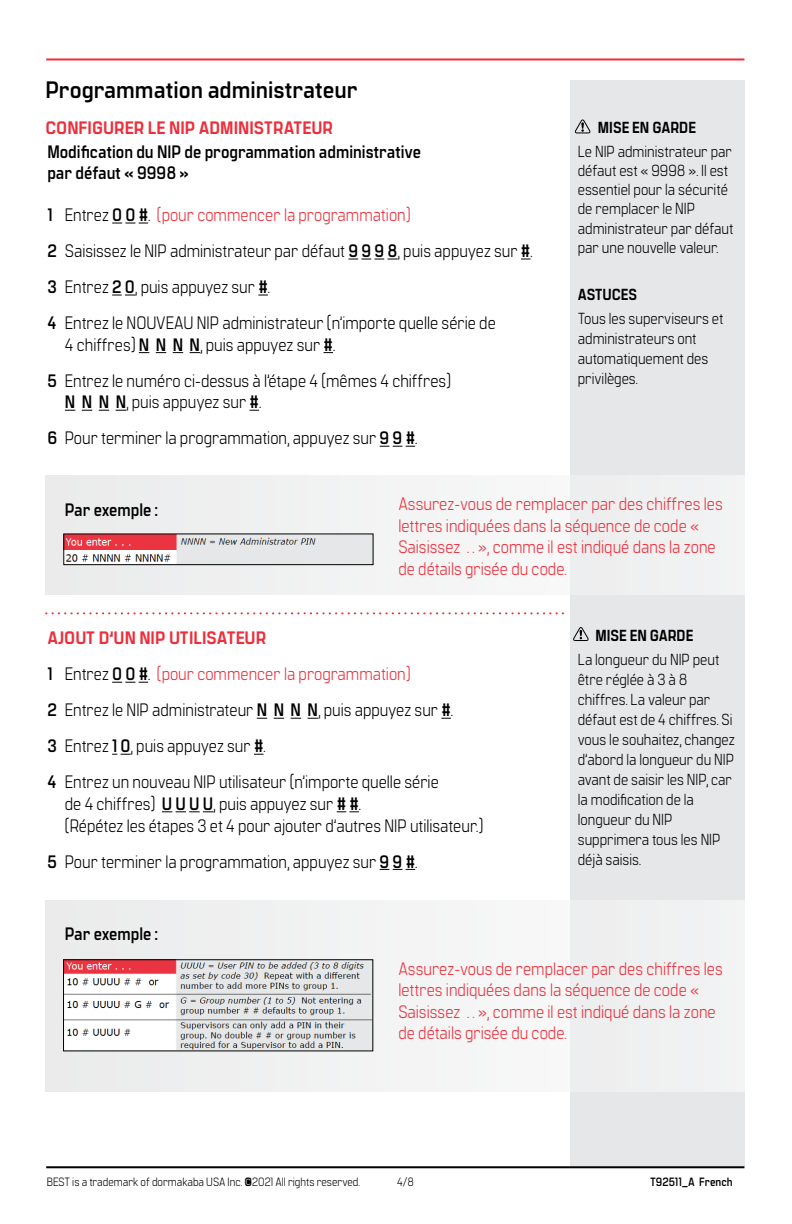
<style>
.page{position:relative;width:792px;height:1224px;background:#fff}
.page>*{position:absolute;margin:0;border:0;box-sizing:border-box;transform-origin:0 0}
.t1{font:700 23.8px "Manifold CF";color:#000;scale:.96 1}
.t2{font:18px/36px "Manifold CF";color:#000;scale:.9 1}
.t3{font:18px/21.6px "Manifold CF";color:#ed2f3b;scale:.9 1}
.t4{font:700 18px/21.6px "Manifold CF";color:#000;scale:.9 1}
.t5{font:800 18px "Manifold CF";color:#ed2f3b;scale:.95 1}
.t6{font:16px/20px "Manifold CF";color:#000;scale:.9 1}
.t7{font:800 16px "Manifold CF";color:#000;scale:.9 1}
.t8{font:12px "Manifold CF";color:#000;scale:.9 1}
.t9{font:700 12px "Manifold CF";color:#000;scale:.9 1}
.s1{font-weight:700}
.s2{color:#ed2f3b}
.s3{font-weight:800;color:#ed2f3b}
</style>
<div class="page">
<div style="left:570px;top:81px;width:174px;height:1086px;background:#e6e7e8"></div>
<div style="left:46px;top:900px;width:698px;height:191px;background:#f1f1f2"></div>
<div style="left:46px;top:475px;width:698px;height:119px;background:#f0f1f1"></div>
<svg style="left:575px;top:119px;width:16px;height:14px"></svg>
<svg style="left:112px;top:223px;width:36px;height:1px"></svg>
<svg style="left:348px;top:259px;width:50px;height:1px"></svg>
<svg style="left:112px;top:295px;width:23px;height:1px"></svg>
<svg style="left:380px;top:446px;width:35px;height:1px"></svg>
<svg style="left:112px;top:682px;width:36px;height:1px"></svg>
<svg style="left:112px;top:754px;width:19px;height:1px"></svg>
<svg style="left:162px;top:811px;width:51px;height:1px"></svg>
<svg style="left:337px;top:811px;width:22px;height:1px"></svg>
<svg style="left:380px;top:869px;width:35px;height:1px"></svg>
<svg style="left:573px;top:627px;width:16px;height:14px"></svg>
<hr style="left:46px;top:58px;width:698px;height:2px;background:#ed2f3b">
<hr style="left:46px;top:1166px;width:698px;height:2px;background:#000">
<svg style="left:46px;top:612px;width:518px;height:2px"></svg>
<img style="left:65px;top:961px;width:306px;height:88px">
<div style="left:63px;top:959px;width:310px;height:92px;border:1px solid #000"></div>
<img style="left:65px;top:535px;width:307px;height:28px">
<div style="left:63px;top:533px;width:311px;height:32px;border:1px solid #000"></div>
<h1 class="t1" style="left:45px;top:76px;width:327px">Programmation administrateur</h1>
<p class="t5" style="left:45px;top:117px;width:304px">CONFIGURER LE NIP ADMINISTRATEUR</p>
<p class="t4" style="left:47px;top:141px;width:417px">Modification du NIP de programmation administrative par défaut « 9998 »</p>
<p class="t2" style="left:47px;top:197px;width:541px"><span class="s1">1</span> Entrez <span class="s1">0 0 #</span>. <span class="s2">(pour commencer la programmation)<br></span><span class="s1">2</span> Saisissez le NIP administrateur par défaut <span class="s1">9 9 9 8</span>, puis appuyez sur <span class="s1">#</span>.<br><span class="s1">3</span> Entrez <span class="s1">2 0</span>, puis appuyez sur <span class="s1">#</span>.<br><span class="s1">4</span> Entrez le NOUVEAU NIP administrateur (n’importe quelle série de</p>
<p class="t2" style="left:47px;top:327px;width:450px;text-indent:18px">4 chiffres) <span class="s1">N N N N</span>, puis appuyez sur <span class="s1">#</span>.<br><span class="s1">5</span> Entrez le numéro ci-dessus à l’étape 4 (mêmes 4 chiffres)</p>
<p class="t2" style="left:47px;top:384px;width:413px;text-indent:18px"><span class="s1">N N N N</span>, puis appuyez sur <span class="s1">#</span>.<br><span class="s1">6</span> Pour terminer la programmation, appuyez sur <span class="s1">9 9 #</span>.</p>
<p class="t7" style="left:598px;top:118px;width:110px">MISE EN GARDE</p>
<p class="t6" style="left:578px;top:142px;width:174px;line-height:19.2px">Le NIP administrateur par défaut est « 9998 ». Il est essentiel pour la sécurité de remplacer le NIP administrateur par défaut par une nouvelle valeur.</p>
<p class="t7" style="left:578px;top:285px;width:67px">ASTUCES</p>
<p class="t6" style="left:578px;top:309px;width:163px">Tous les superviseurs et administrateurs ont automatiquement des privilèges.</p>
<p class="t4" style="left:65px;top:500px;width:105px">Par exemple :</p>
<p class="t3" style="left:398px;top:493px;width:362px">Assurez-vous de remplacer par des chiffres les lettres indiquées dans la séquence de code « Saisissez . . », comme il est indiqué dans la zone de détails grisée du code.</p>
<p class="t2" style="left:47px;top:620px;width:452px"><span class="s3">AJOUT D’UN NIP UTILISATEUR<br></span><span class="s1">1</span> Entrez <span class="s1">0 0 #</span>. <span class="s2">(pour commencer la programmation)<br></span><span class="s1">2</span> Entrez le NIP administrateur <span class="s1">N N N N</span>, puis appuyez sur <span class="s1">#</span>.<br><span class="s1">3</span> Entrez <span class="s1">1 0</span>, puis appuyez sur <span class="s1">#</span>.<br><span class="s1">4</span> Entrez un nouveau NIP utilisateur (n’importe quelle série</p>
<p class="t2" style="left:65px;top:793px;width:466px;line-height:21.6px">de 4 chiffres) <span class="s1">U U U U</span>, puis appuyez sur <span class="s1"># #</span>.<br>(Répétez les étapes 3 et 4 pour ajouter d’autres NIP utilisateur.)</p>
<p class="t2" style="left:47px;top:844px;width:413px"><span class="s1">5</span> Pour terminer la programmation, appuyez sur <span class="s1">9 9 #</span>.</p>
<p class="t4" style="left:65px;top:923px;width:105px">Par exemple :</p>
<p class="t7" style="left:595px;top:626px;width:110px">MISE EN GARDE</p>
<p class="t6" style="left:578px;top:650px;width:176px">La longueur du NIP peut être réglée à 3 à 8 chiffres. La valeur par défaut est de 4 chiffres. Si vous le souhaitez, changez d’abord la longueur du NIP avant de saisir les NIP, car la modification de la longueur du NIP supprimera tous les NIP déjà saisis.</p>
<p class="t3" style="left:398px;top:958px;width:362px">Assurez-vous de remplacer par des chiffres les lettres indiquées dans la séquence de code « Saisissez . . », comme il est indiqué dans la zone de détails grisée du code.</p>
<p class="t8" style="left:47px;top:1175px;width:350px">BEST is a trademark of dormakaba USA Inc. ©2021 All rights reserved.</p>
<p class="t8" style="left:397px;top:1174px;width:20px">4/8</p>
<p class="t9" style="left:650px;top:1175px;width:94px">T92511_A French</p>
</div>
